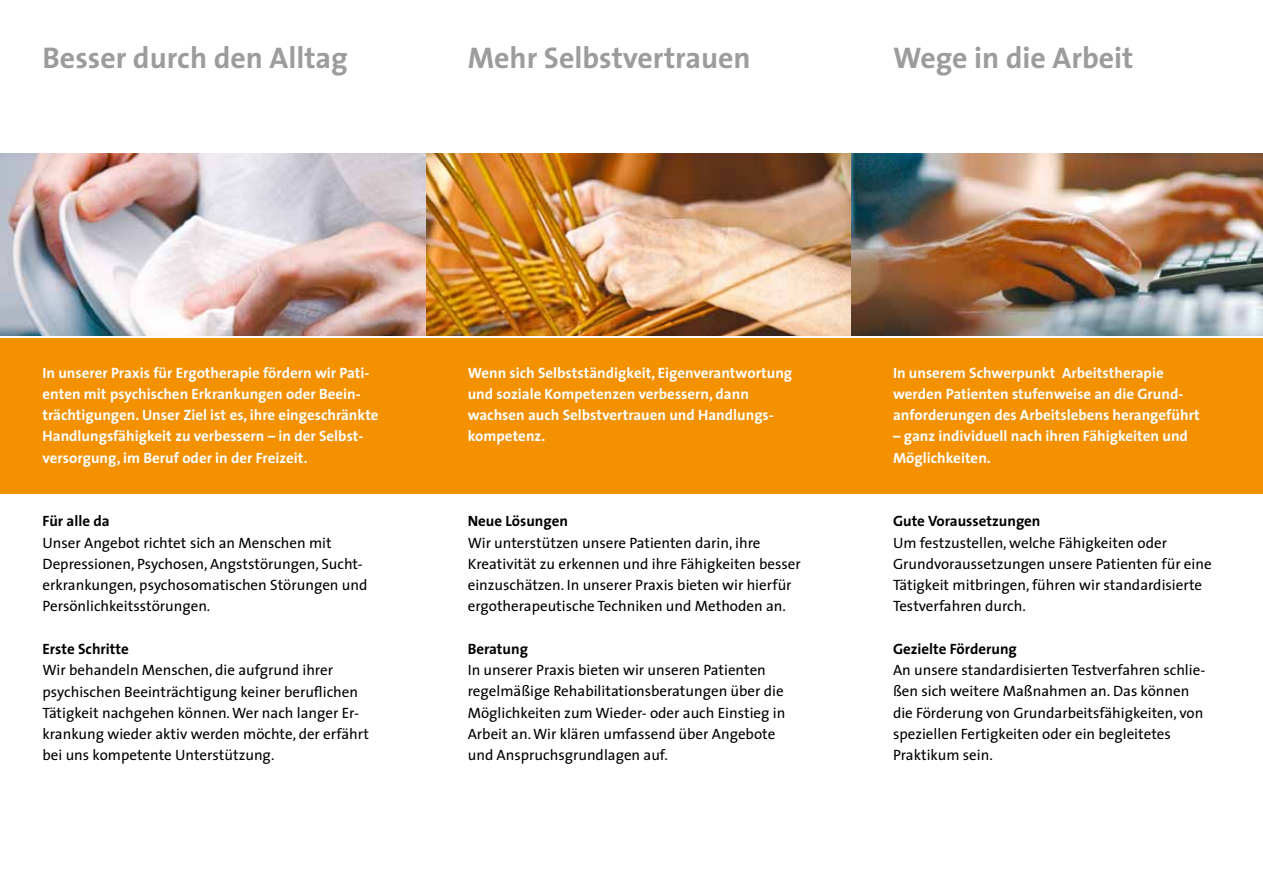
<style>
.page{position:relative;width:1263px;height:893px;background:#fff}
.page>*{position:absolute;margin:0;border:0;box-sizing:border-box;transform-origin:0 0}
.t1{font:700 30px "The Sans";color:#9c9c9d}
.t2{font:15px/21.3px "The Sans";color:#000}
.t3{font:700 15px/21.3px "The Sans";color:#fff}
.t4{font:700 15px "The Sans";color:#000}
</style>
<div class="page">
<div style="left:0;top:338px;width:1263px;height:155px;background:#f39100"></div>
<img style="left:850px;top:153px;width:413px;height:183px">
<img style="left:425px;top:153px;width:425px;height:183px">
<img style="left:0;top:153px;width:425px;height:183px">
<h1 class="t1" style="left:43px;top:33px;width:307px">Besser durch den Alltag</h1>
<h1 class="t1" style="left:468px;top:33px;width:284px">Mehr Selbstvertrauen</h1>
<h1 class="t1" style="left:893px;top:33px;width:242px">Wege in die Arbeit</h1>
<p class="t3" style="left:43px;top:361px;width:338px">In unserer Praxis für Ergotherapie fördern wir Pati&shy;enten mit psychischen Erkrankungen oder Beein&shy;trächtigungen. Unser Ziel ist es, ihre eingeschränkte Handlungsfähigkeit zu verbessern – in der Selbst&shy;versorgung, im Beruf oder in der Freizeit.</p>
<p class="t4" style="left:43px;top:509px;width:69px">Für alle da</p>
<p class="t2" style="left:43px;top:531px;width:326px">Unser Angebot richtet sich an Menschen mit Depressionen, Psychosen, Angststörungen, Sucht&shy;erkrankungen, psychosomatischen Störungen und Persönlichkeitsstörungen.</p>
<p class="t4" style="left:43px;top:636px;width:88px">Erste Schritte</p>
<p class="t2" style="left:43px;top:659px;width:328px">Wir behandeln Menschen, die aufgrund ihrer psychischen Beeinträchtigung keiner beruflichen Tätigkeit nachgehen können. Wer nach langer Er&shy;krankung wieder aktiv werden möchte, der erfährt bei uns kompetente Unterstützung.</p>
<p class="t3" style="left:468px;top:361px;width:326px">Wenn sich Selbstständigkeit, Eigenverantwortung und soziale Kompetenzen verbessern, dann wachsen auch Selbstvertrauen und Handlungs&shy;kompetenz.</p>
<p class="t4" style="left:468px;top:509px;width:102px">Neue Lösungen</p>
<p class="t2" style="left:468px;top:531px;width:335px">Wir unterstützen unsere Patienten darin, ihre Kreativität zu erkennen und ihre Fähigkeiten besser einzuschätzen. In unserer Praxis bieten wir hierfür ergotherapeutische Techniken und Methoden an.</p>
<p class="t4" style="left:468px;top:636px;width:62px">Beratung</p>
<p class="t2" style="left:468px;top:659px;width:319px">In unserer Praxis bieten wir unseren Patienten regelmäßige Rehabilitationsberatungen über die Möglichkeiten zum Wieder- oder auch Einstieg in Arbeit an. Wir klären umfassend über Angebote und Anspruchsgrundlagen auf.</p>
<p class="t3" style="left:893px;top:361px;width:308px">In unserem Schwerpunkt Arbeitstherapie werden Patienten stufenweise an die Grund&shy;anforderungen des Arbeitslebens herangeführt</p>
<p class="t3" style="left:893px;top:425px;width:296px">– ganz individuell nach ihren Fähigkeiten und<br>Möglichkeiten.</p>
<p class="t4" style="left:893px;top:509px;width:149px">Gute Voraussetzungen</p>
<p class="t2" style="left:893px;top:531px;width:320px">Um festzustellen, welche Fähigkeiten oder Grundvoraussetzungen unsere Patienten für eine Tätigkeit mitbringen, führen wir standardisierte Testverfahren durch.</p>
<p class="t4" style="left:893px;top:636px;width:125px">Gezielte Förderung</p>
<p class="t2" style="left:893px;top:659px;width:314px">An unsere standardisierten Testverfahren schlie&shy;ßen sich weitere Maßnahmen an. Das können die Förderung von Grundarbeitsfähigkeiten, von speziellen Fertigkeiten oder ein begleitetes Praktikum sein.</p>
</div>
